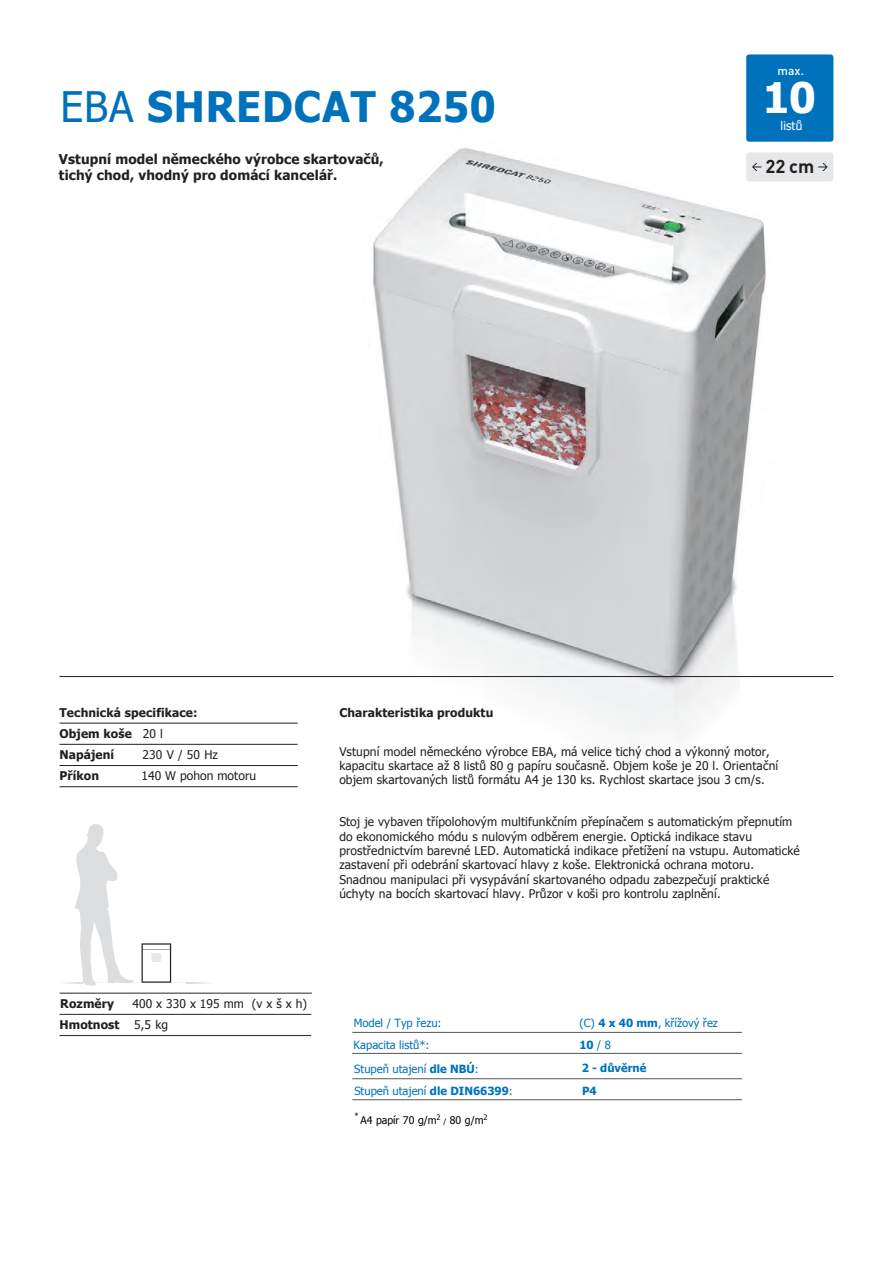
<style>
.page{position:relative;width:893px;height:1263px;background:#fff}
.page>*{position:absolute;margin:0;border:0;box-sizing:border-box;transform-origin:0 0}
.t1{font:700 42px "Tahoma";letter-spacing:.02em;color:#0072bc}
.t2{font:700 42px "Tahoma";color:#fff}
.t3{font:700 18.45px "DIN";color:#231f20}
.t4{font:700 13.5px/16.6px "Tahoma";letter-spacing:.01em;color:#231f20}
.t5{font:12px/14.4px "Tahoma";letter-spacing:.01em;color:#231f20}
.t6{font:700 12px "Tahoma";letter-spacing:.01em;color:#231f20}
.t7{font:12px "Tahoma";letter-spacing:.01em;color:#fff}
.t8{font:500 12px "DIN";color:#fff}
.t9{font:11.25px "Tahoma";color:#0072bc}
.t10{font:700 11.25px "Tahoma";color:#0072bc}
.t11{font:700 11.25px "Tahoma";color:#0072bc}
.t12{font:10.5px "Tahoma";color:#000}
.s1{font-weight:400}
.s2{font-weight:700}
.s3{font-size:7.5px}
</style>
<div class="page">
<img style="left:302px;top:148px;width:522px;height:586px">
<hr style="left:60px;top:676px;width:773px;height:1px;background:#231f20">
<hr style="left:60px;top:723px;width:238px;height:1px;background:#231f20">
<hr style="left:60px;top:744px;width:238px;height:1px;background:#231f20">
<hr style="left:60px;top:765px;width:238px;height:1px;background:#231f20">
<hr style="left:60px;top:786px;width:238px;height:1px;background:#231f20">
<hr style="left:60px;top:993px;width:252px;height:1px;background:#231f20">
<hr style="left:60px;top:1014px;width:251px;height:1px;background:#231f20">
<hr style="left:60px;top:1035px;width:251px;height:1px;background:#231f20">
<svg style="left:65px;top:824px;width:145px;height:162px"></svg>
<div style="left:746px;top:152px;width:87px;height:29px;background:#e6e7e9;border-radius:3px"></div>
<svg style="left:752px;top:163px;width:9px;height:8px"></svg>
<svg style="left:818px;top:163px;width:10px;height:8px"></svg>
<hr style="left:352px;top:1032px;width:391px;height:1px;background:#231f20">
<hr style="left:352px;top:1053px;width:391px;height:1px;background:#231f20">
<hr style="left:352px;top:1078px;width:391px;height:1px;background:#231f20">
<hr style="left:352px;top:1099px;width:391px;height:1px;background:#231f20">
<div style="left:746px;top:54px;width:87px;height:88px;background:#0072bc;border-radius:3px"></div>
<h1 class="t1" style="left:60px;top:77px;width:437px"><span class="s1">EBA</span> SHREDCAT 8250</h1>
<p class="t4" style="left:59px;top:150px;width:326px">Vstupní model německého výrobce skartovačů, tichý chod, vhodný pro domácí kancelář.</p>
<p class="t8" style="left:777px;top:63px;width:28px">max.</p>
<h1 class="t2" style="left:763px;top:68px;width:55px">10</h1>
<p class="t7" style="left:780px;top:118px;width:23px">listů</p>
<h2 class="t3" style="left:765px;top:154px;width:51px">22 cm</h2>
<p class="t6" style="left:60px;top:704px;width:139px">Technická specifikace:</p>
<p class="t6" style="left:60px;top:725px;width:105px">Objem koše <span class="s1">20 l</span></p>
<p class="t5" style="left:143px;top:747px;width:77px">230 V / 50 Hz</p>
<p class="t6" style="left:60px;top:767px;width:41px">Příkon</p>
<p class="t5" style="left:141px;top:768px;width:116px">140 W pohon motoru</p>
<p class="t6" style="left:339px;top:705px;width:156px">Charakteristika produktu</p>
<p class="t5" style="left:339px;top:743px;width:440px">Vstupní model německéno výrobce EBA, má velice tichý chod a výkonný motor, kapacitu skartace až 8 listů 80 g papíru současně. Objem koše je 20 l. Orientační objem skartovaných listů formátu A4 je 130 ks. Rychlost skartace jsou 3 cm/s.</p>
<p class="t5" style="left:339px;top:814px;width:462px">Stoj je vybaven třípolohovým multifunkčním přepínačem s automatickým přepnutím do ekonomického módu s nulovým odběrem energie. Optická indikace stavu prostřednictvím barevné LED. Automatická indikace přetížení na vstupu. Automatické zastavení při odebrání skartovací hlavy z koše. Elektronická ochrana motoru.<br>Snadnou manipulaci při vysypávání skartovaného odpadu zabezpečují praktické úchyty na bocích skartovací hlavy. Průzor v koši pro kontrolu zaplnění.</p>
<p class="t5" style="left:60px;top:993px;width:249px;line-height:20.9px;text-indent:73px">400 x 330 x 195 mm (v x š x h)<br><span class="s2">Hmotnost</span> 5,5 kg</p>
<p class="t9" style="left:354px;top:1016px;width:89px">Model / Typ řezu:</p>
<p class="t9" style="left:579px;top:1015px;width:140px">(C) <span class="s2">4 x 40 mm</span>, křížový řez</p>
<p class="t9" style="left:354px;top:1037px;width:77px">Kapacita listů*:</p>
<p class="t11" style="left:579px;top:1037px;width:33px">10 <span class="s1">/ 8</span></p>
<p class="t9" style="left:354px;top:1061px;width:126px">Stupeň utajení <span class="s2">dle NBÚ</span>:</p>
<p class="t10" style="left:582px;top:1060px;width:66px">2 - důvěrné</p>
<p class="t9" style="left:354px;top:1083px;width:160px">Stupeň utajení <span class="s2">dle DIN66399</span>:</p>
<p class="t10" style="left:582px;top:1083px;width:16px">P4</p>
<p class="t12" style="left:354px;top:1113px;width:135px"><sup>*</sup>A4 papír 70 g/m<sup>2</sup> <span class="s3">/</span> 80 g/m<sup>2</sup></p>
</div>
